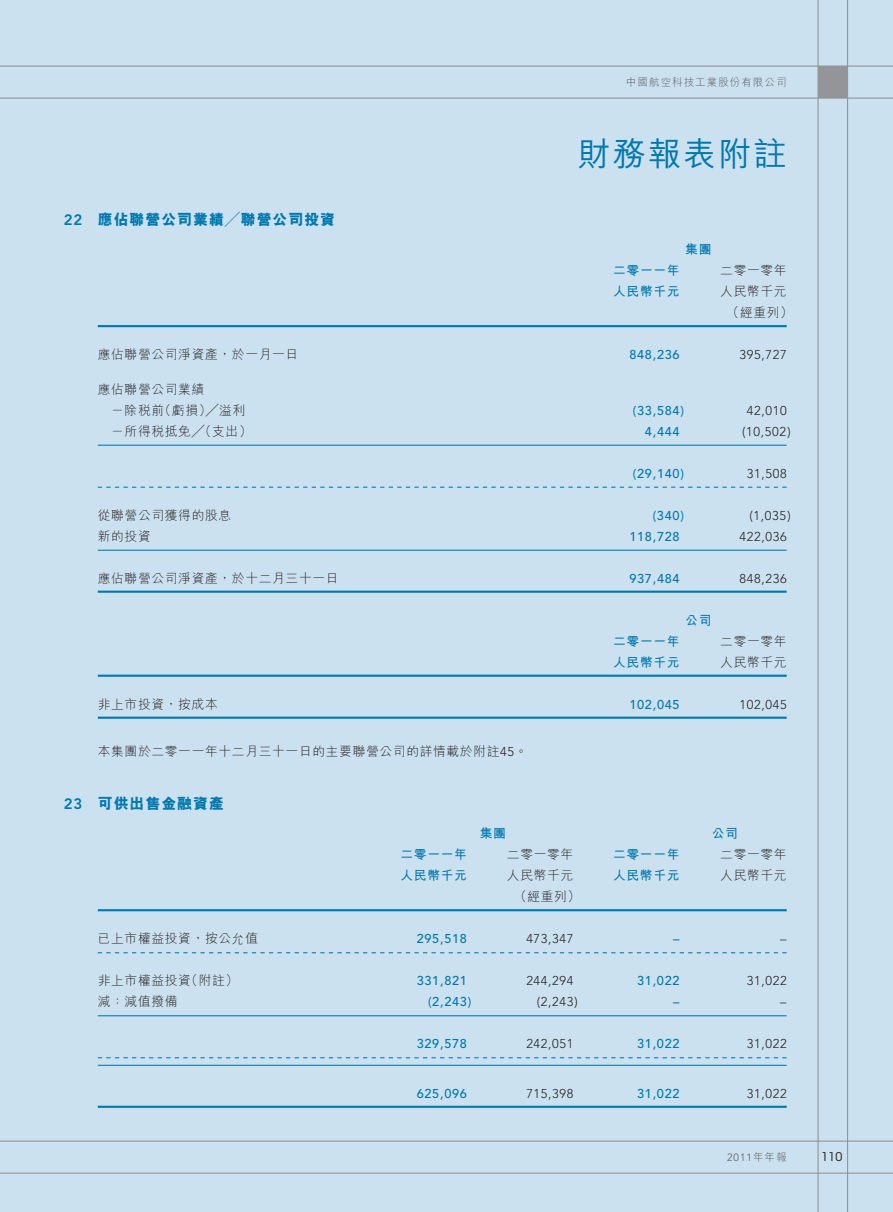
<style>
.page{position:relative;width:893px;height:1212px;background:#cce1f0}
.page>*{position:absolute;margin:0;border:0;box-sizing:border-box;transform-origin:0 0}
.t1{font:500 33px "M Hei HK";letter-spacing:.065em;color:#0078ae}
.t2{font:800 15px "M Hei HK";letter-spacing:.06em;color:#0078ae}
.t3{font:300 12.75px/21px "M Hei HK";letter-spacing:.05em;color:#231f20;text-align:center}
.t4{font:300 12.75px "Avenir LT Std";letter-spacing:.05em;color:#231f20}
.t5{font:500 12.75px "Avenir LT Std";letter-spacing:.055em;color:#0078ae}
.t6{font:700 12.75px "M Hei HK";letter-spacing:.055em;color:#0078ae}
.t7{font:12px "ITC Avant Garde Std";color:#231f20}
.t8{font:300 10.5px "M Hei HK";letter-spacing:.1em;color:#57585a}
.t9{font:300 10.5px "Avenir LT Std";color:#57585a}
.s1{font-family:"Avenir LT Std"}
.s2{font-family:"M Hei HK"}
</style>
<div class="page">
<p class="t8" style="left:626px;top:74px;width:162px">中國航空科技工業股份有限公司</p>
<p class="t2" style="left:64px;top:209px;width:273px"><span class="s1">22</span> 應佔聯營公司業績╱聯營公司投資</p>
<p class="t1" style="left:578px;top:129px;width:211px">財務報表附註</p>
<p class="t6" style="left:685px;top:240px;width:28px">集團</p>
<p class="t6" style="left:613px;top:261px;width:68px">二零一一年</p>
<p class="t3" style="left:720px;top:259px;width:68px">二零一零年</p>
<p class="t6" style="left:613px;top:282px;width:68px">人民幣千元</p>
<p class="t3" style="left:720px;top:280px;width:74px">人民幣千元（經重列）</p>
<p class="t3" style="left:98px;top:343px;width:202px">應佔聯營公司淨資產，於一月一日</p>
<p class="t5" style="left:629px;top:347px;width:52px">848,236</p>
<p class="t4" style="left:740px;top:347px;width:49px">395,727</p>
<p class="t3" style="left:111px;top:378px;width:136px;text-align:left;text-indent:-13px">應佔聯營公司業績<br>－除稅前（虧損）╱溢利</p>
<p class="t5" style="left:633px;top:403px;width:53px">(33,584 )</p>
<p class="t4" style="left:747px;top:403px;width:41px">42,010</p>
<p class="t3" style="left:111px;top:420px;width:142px">－所得稅抵免╱（支出）</p>
<p class="t5" style="left:645px;top:424px;width:36px">4,444</p>
<p class="t4" style="left:742px;top:424px;width:50px">(10,502 )</p>
<p class="t5" style="left:633px;top:466px;width:53px">(29,140 )</p>
<p class="t4" style="left:747px;top:466px;width:41px">31,508</p>
<p class="t3" style="left:98px;top:504px;width:135px">從聯營公司獲得的股息</p>
<p class="t5" style="left:653px;top:508px;width:33px">(340 )</p>
<p class="t4" style="left:749px;top:508px;width:43px">(1,035 )</p>
<p class="t3" style="left:98px;top:525px;width:54px">新的投資</p>
<p class="t5" style="left:629px;top:529px;width:52px">118,728</p>
<p class="t4" style="left:740px;top:529px;width:49px">422,036</p>
<p class="t3" style="left:98px;top:567px;width:242px">應佔聯營公司淨資產，於十二月三十一日</p>
<p class="t5" style="left:629px;top:571px;width:52px">937,484</p>
<p class="t4" style="left:740px;top:571px;width:49px">848,236</p>
<p class="t6" style="left:685px;top:611px;width:28px">公司</p>
<p class="t6" style="left:613px;top:632px;width:68px">二零一一年</p>
<p class="t3" style="left:720px;top:630px;width:68px">二零一零年</p>
<p class="t6" style="left:613px;top:653px;width:68px">人民幣千元</p>
<p class="t3" style="left:720px;top:651px;width:68px">人民幣千元</p>
<p class="t3" style="left:98px;top:693px;width:122px">非上市投資，按成本</p>
<p class="t5" style="left:629px;top:697px;width:52px">102,045</p>
<p class="t4" style="left:740px;top:697px;width:49px">102,045</p>
<p class="t3" style="left:98px;top:740px;width:431px">本集團於二零一一年十二月三十一日的主要聯營公司的詳情載於附註<span class="s1">45</span>。</p>
<p class="t2" style="left:64px;top:793px;width:162px"><span class="s1">23</span> 可供出售金融資產</p>
<p class="t6" style="left:480px;top:824px;width:28px">集團</p>
<p class="t6" style="left:712px;top:824px;width:28px">公司</p>
<p class="t6" style="left:400px;top:845px;width:68px">二零一一年</p>
<p class="t3" style="left:507px;top:843px;width:68px">二零一零年</p>
<p class="t6" style="left:613px;top:845px;width:68px">二零一一年</p>
<p class="t3" style="left:720px;top:843px;width:68px">二零一零年</p>
<p class="t6" style="left:400px;top:866px;width:68px">人民幣千元</p>
<p class="t3" style="left:507px;top:864px;width:68px">人民幣千元</p>
<p class="t6" style="left:613px;top:866px;width:68px">人民幣千元</p>
<p class="t3" style="left:720px;top:864px;width:68px">人民幣千元</p>
<p class="t3" style="left:514px;top:885px;width:68px">（經重列）</p>
<p class="t3" style="left:98px;top:927px;width:162px">已上市權益投資，按公允值</p>
<p class="t5" style="left:417px;top:931px;width:52px">295,518</p>
<p class="t4" style="left:526px;top:931px;width:49px">473,347</p>
<p class="t5" style="left:673px;top:931px;width:8px">–</p>
<p class="t4" style="left:780px;top:931px;width:8px">–</p>
<p class="t3" style="left:98px;top:969px;width:142px">非上市權益投資（附註）</p>
<p class="t5" style="left:417px;top:973px;width:52px">331,821</p>
<p class="t4" style="left:526px;top:973px;width:49px">244,294</p>
<p class="t5" style="left:637px;top:973px;width:44px">31,022</p>
<p class="t4" style="left:747px;top:973px;width:41px">31,022</p>
<p class="t3" style="left:98px;top:990px;width:81px">減：減值撥備</p>
<p class="t5" style="left:428px;top:994px;width:45px">(2,243 )</p>
<p class="t4" style="left:537px;top:994px;width:42px">(2,243 )</p>
<p class="t5" style="left:673px;top:994px;width:8px">–</p>
<p class="t4" style="left:780px;top:994px;width:8px">–</p>
<p class="t5" style="left:417px;top:1036px;width:52px">329,578</p>
<p class="t4" style="left:526px;top:1036px;width:49px">242,051</p>
<p class="t5" style="left:637px;top:1036px;width:44px">31,022</p>
<p class="t4" style="left:747px;top:1036px;width:41px">31,022</p>
<p class="t5" style="left:417px;top:1086px;width:52px">625,096</p>
<p class="t4" style="left:526px;top:1086px;width:49px">715,398</p>
<p class="t5" style="left:637px;top:1086px;width:44px">31,022</p>
<p class="t4" style="left:747px;top:1086px;width:41px">31,022</p>
<p class="t9" style="left:727px;top:1151px;width:61px">2011<span class="s2">年年報</span></p>
<p class="t7" style="left:822px;top:1149px;width:22px">110</p>
</div>
